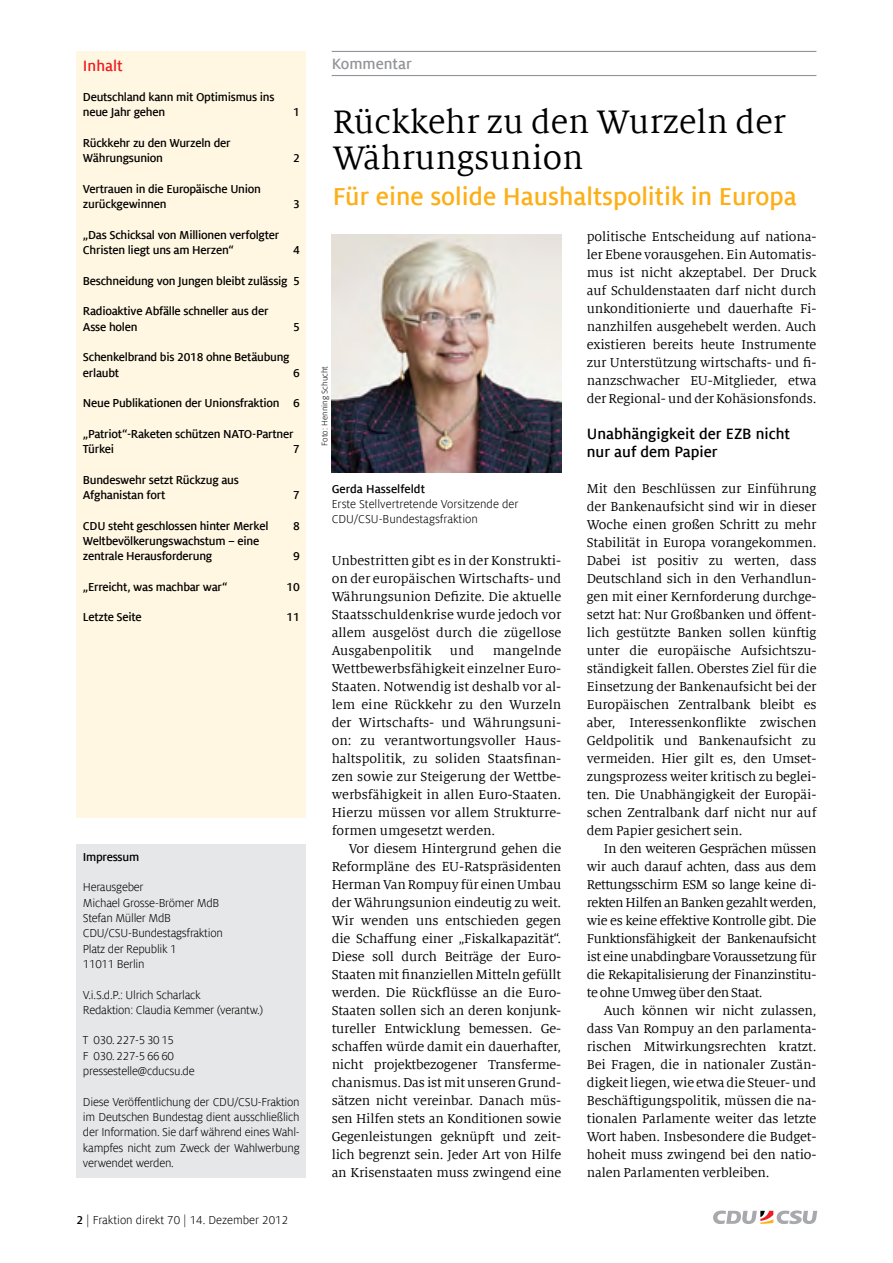
<style>
.page{position:relative;width:893px;height:1263px;background:#fff}
.page>*{position:absolute;margin:0;border:0;box-sizing:border-box;transform-origin:0 0}
.t1{font:36px/36px "Milo Serif Offc";color:#000}
.t2{font:700 27px "Milo Sans Offc";color:#fcaf17}
.t3{font:700 16.5px/18px "Milo Sans Offc";color:#000}
.t4{font:700 16.5px "Milo Sans Offc";color:#939598}
.t5{font:700 16.5px "Milo Sans Offc";color:#ed1d24}
.t6{font:14.25px/18px "Milo Serif Offc";letter-spacing:-.01em;color:#000;text-align:justify}
.t7{font:700 12.75px/15.3px "Milo Sans Offc";letter-spacing:-.02em;color:#000}
.t8{font:12.75px/15.3px "Milo Sans Offc";letter-spacing:-.02em;color:#000}
.t9{font:12.75px/15.3px "Milo Sans Offc";color:#000}
.t10{font:700 12.75px "Milo Sans Offc";color:#000}
.t11{font:9px "Milo Sans Offc";color:#000}
.s1{font-weight:700}
</style>
<div class="page">
<svg style="left:713px;top:1210px;width:104px;height:14px"></svg>
<hr style="left:332px;top:51px;width:484px;height:1px;background:#939598">
<hr style="left:332px;top:75px;width:484px;height:1px;background:#939598">
<div style="left:77px;top:844px;width:229px;height:334px;background:#e6e7e8"></div>
<div style="left:77px;top:51px;width:229px;height:766px;background:#fff7e1"></div>
<img style="left:332px;top:234px;width:229px;height:238px">
<p class="t5" style="left:83px;top:56px;width:41px">Inhalt</p>
<p class="t7" style="left:83px;top:90px;width:193px">Deutschland kann mit Optimismus ins neue Jahr gehen</p>
<p class="t7" style="left:83px;top:90px;width:56px">H adline 1</p>
<p class="t7" style="left:293px;top:105px;width:8px">1</p>
<p class="t7" style="left:83px;top:135px;width:149px">Rückkehr zu den Wurzeln der<br>Währungsunion</p>
<p class="t7" style="left:83px;top:151px;width:56px">Headli e 3</p>
<p class="t7" style="left:293px;top:151px;width:8px">3</p>
<p class="t7" style="left:83px;top:181px;width:56px">Headline 4</p>
<p class="t7" style="left:293px;top:151px;width:8px">2</p>
<p class="t7" style="left:83px;top:181px;width:180px">Vertrauen in die Europäische Union zurückgewinnen</p>
<p class="t7" style="left:293px;top:197px;width:8px">3</p>
<p class="t7" style="left:83px;top:227px;width:198px">„Das Schicksal von Millionen verfolgter<br>Christen liegt uns am Herzen“</p>
<p class="t7" style="left:293px;top:243px;width:8px">4</p>
<p class="t7" style="left:83px;top:273px;width:218px">Beschneidung von Jungen bleibt zulässig 5</p>
<p class="t7" style="left:83px;top:304px;width:187px">Radioaktive Abfälle schneller aus der<br>Asse holen</p>
<p class="t7" style="left:293px;top:319px;width:8px">5</p>
<p class="t7" style="left:83px;top:350px;width:208px">Schenkelbrand bis 2018 ohne Betäubung erlaubt</p>
<p class="t7" style="left:293px;top:365px;width:8px">6</p>
<p class="t7" style="left:83px;top:396px;width:218px">Neue Publikationen der Unionsfraktion 6</p>
<p class="t7" style="left:83px;top:426px;width:212px">„Patriot“-Raketen schützen NATO-Partner<br>Türkei</p>
<p class="t7" style="left:293px;top:441px;width:8px">7</p>
<p class="t7" style="left:83px;top:472px;width:158px">Bundeswehr setzt Rückzug aus<br>Afghanistan fort</p>
<p class="t7" style="left:293px;top:487px;width:8px">7</p>
<p class="t7" style="left:83px;top:518px;width:187px">CDU steht geschlossen hinter Merkel</p>
<p class="t7" style="left:293px;top:518px;width:8px">8</p>
<p class="t7" style="left:83px;top:533px;width:178px">Weltbevölkerungswachstum – eine zentrale Herausforderung</p>
<p class="t7" style="left:293px;top:549px;width:8px">9</p>
<p class="t7" style="left:83px;top:579px;width:146px">„Erreicht, was machbar war“</p>
<p class="t7" style="left:287px;top:579px;width:15px">10</p>
<p class="t7" style="left:83px;top:610px;width:60px">Letzte Seite</p>
<p class="t7" style="left:287px;top:610px;width:15px">11</p>
<p class="t7" style="left:83px;top:849px;width:58px">Impressum</p>
<p class="t8" style="left:83px;top:880px;width:141px">Herausgeber<br>Michael Grosse-Brömer MdB<br>Stefan Müller MdB<br>CDU/CSU-Bundestagsfraktion<br>Platz der Republik 1<br>11011 Berlin</p>
<p class="t8" style="left:83px;top:987px;width:182px">V.i.S.d.P.: Ulrich Scharlack<br>Redaktion: Claudia Kemmer (verantw.)</p>
<p class="t8" style="left:83px;top:1033px;width:113px">T 030.227-53015<br>F 030.227-56660 pressestelle@cducsu.de</p>
<p class="t8" style="left:83px;top:1094px;width:218px;text-align:justify">Diese Veröffentlichung der CDU/CSU-Fraktion im Deutschen Bundestag dient ausschließlich der Information. Sie darf während eines Wahl&shy;kampfes nicht zum Zweck der Wahlwerbung verwendet werden.</p>
<p class="t9" style="left:77px;top:1212px;width:213px"><span class="s1">2</span> | Fraktion direkt 70 | 14. Dezember 2012</p>
<p class="t4" style="left:332px;top:54px;width:82px">Kommentar</p>
<h1 class="t1" style="left:333px;top:105px;width:455px">Rückkehr zu den Wurzeln der<br>Währungsunion</h1>
<h2 class="t2" style="left:333px;top:182px;width:465px">Für eine solide Haushaltspolitik in Europa</h2>
<p class="t11" style="left:320px;top:446px;width:81px;rotate:-90deg">Foto: Henning Schucht</p>
<p class="t10" style="left:332px;top:482px;width:95px">Gerda Hasselfeldt</p>
<p class="t9" style="left:332px;top:497px;width:188px">Erste Stellvertretende Vorsitzende der<br>CDU/CSU-Bundestagsfraktion</p>
<p class="t6" style="left:332px;top:552px;width:231px">Unbestritten gibt es in der Konstrukti&shy;on der europäischen Wirtschafts- und Währungsunion Defizite. Die aktuelle Staatsschuldenkrise wurde jedoch vor allem ausgelöst durch die zügellose Ausgabenpolitik</p>
<p class="t6" style="left:332px;top:642px;width:231px;text-indent:161px">mangelnde Wettbewerbsfähigkeit einzelner Euro-Staaten. Notwendig ist deshalb vor al&shy;lem eine Rückkehr zu den Wurzeln der Wirtschafts- und Währungsuni&shy;on: zu verantwortungsvoller Haus&shy;haltspolitik, zu soliden Staatsfinan&shy;zen sowie zur Steigerung der Wettbe&shy;werbsfähigkeit in allen Euro-Staaten.<br>Hierzu müssen vor allem Strukturre&shy;formen umgesetzt werden.</p>
<p class="t6" style="left:332px;top:840px;width:231px;text-indent:17px">Vor diesem Hintergrund gehen die Reformpläne des EU-Ratspräsidenten Herman Van Rompuy für einen Umbau der Währungsunion eindeutig zu weit.<br>Wir wenden uns entschieden gegen die Schaffung einer „Fiskalkapazität“.<br>Diese soll durch Beiträge der Euro-Staaten mit finanziellen Mitteln gefüllt werden. Die Rückflüsse an die Euro-Staaten sollen sich an deren konjunk&shy;tureller Entwicklung bemessen. Ge&shy;schaffen würde damit ein dauerhafter, nicht projektbezogener Transferme&shy;chanismus. Das ist mit unseren Grund&shy;sätzen nicht vereinbar. Danach müs&shy;sen Hilfen stets an Konditionen sowie Gegenleistungen geknüpft und zeit&shy;lich begrenzt sein. Jeder Art von Hilfe an Krisenstaaten muss zwingend eine</p>
<p class="t6" style="left:450px;top:642px;width:26px">und</p>
<p class="t6" style="left:587px;top:228px;width:231px">politische Entscheidung auf nationa&shy;ler Ebene vorausgehen. Ein Automatis&shy;mus ist nicht akzeptabel. Der Druck auf Schuldenstaaten darf nicht durch unkonditionierte und dauerhafte Fi&shy;nanzhilfen ausgehebelt werden. Auch existieren bereits heute Instrumente zur Unterstützung wirtschafts- und fi&shy;nanzschwacher EU-Mitglieder, etwa der Regional- und der Kohäsionsfonds.</p>
<p class="t3" style="left:587px;top:425px;width:205px">Unabhängigkeit der EZB nicht nur auf dem Papier</p>
<p class="t6" style="left:587px;top:480px;width:231px">Mit den Beschlüssen zur Einführung der Bankenaufsicht sind wir in dieser Woche einen großen Schritt zu mehr Stabilität in Europa vorangekommen.<br>Dabei ist positiv zu werten, dass Deutschland sich in den Verhandlun&shy;gen mit einer Kernforderung durchge&shy;setzt hat: Nur Großbanken und öffent&shy;lich gestützte Banken sollen künftig unter die europäische Aufsichtszu&shy;ständigkeit fallen. Oberstes Ziel für die Einsetzung der Bankenaufsicht bei der Europäischen Zentralbank bleibt es aber, Interessenkonflikte zwischen Geldpolitik und Bankenaufsicht zu vermeiden. Hier gilt es, den Umset&shy;zungsprozess weiter kritisch zu beglei&shy;ten. Die Unabhängigkeit der Europäi&shy;schen Zentralbank darf nicht nur auf dem Papier gesichert sein.</p>
<p class="t6" style="left:587px;top:840px;width:231px;text-indent:17px">In den weiteren Gesprächen müssen wir auch darauf achten, dass aus dem Rettungsschirm ESM so lange keine di&shy;rekten Hilfen an Banken gezahlt werden, wie es keine effektive Kontrolle gibt. Die Funktionsfähigkeit der Bankenaufsicht ist eine unabdingbare Voraussetzung für die Rekapitalisierung der Finanzinstitu&shy;te ohne Umweg über den Staat.</p>
<p class="t6" style="left:587px;top:1002px;width:231px;text-indent:17px">Auch können wir nicht zulassen, dass Van Rompuy an den parlamenta&shy;rischen Mitwirkungsrechten kratzt.<br>Bei Fragen, die in nationaler Zustän&shy;digkeit liegen, wie etwa die Steuer- und Beschäftigungspolitik, müssen die na&shy;tionalen Parlamente weiter das letzte Wort haben. Insbesondere die Budget&shy;hoheit muss zwingend bei den natio&shy;nalen Parlamenten verbleiben.</p>
</div>
